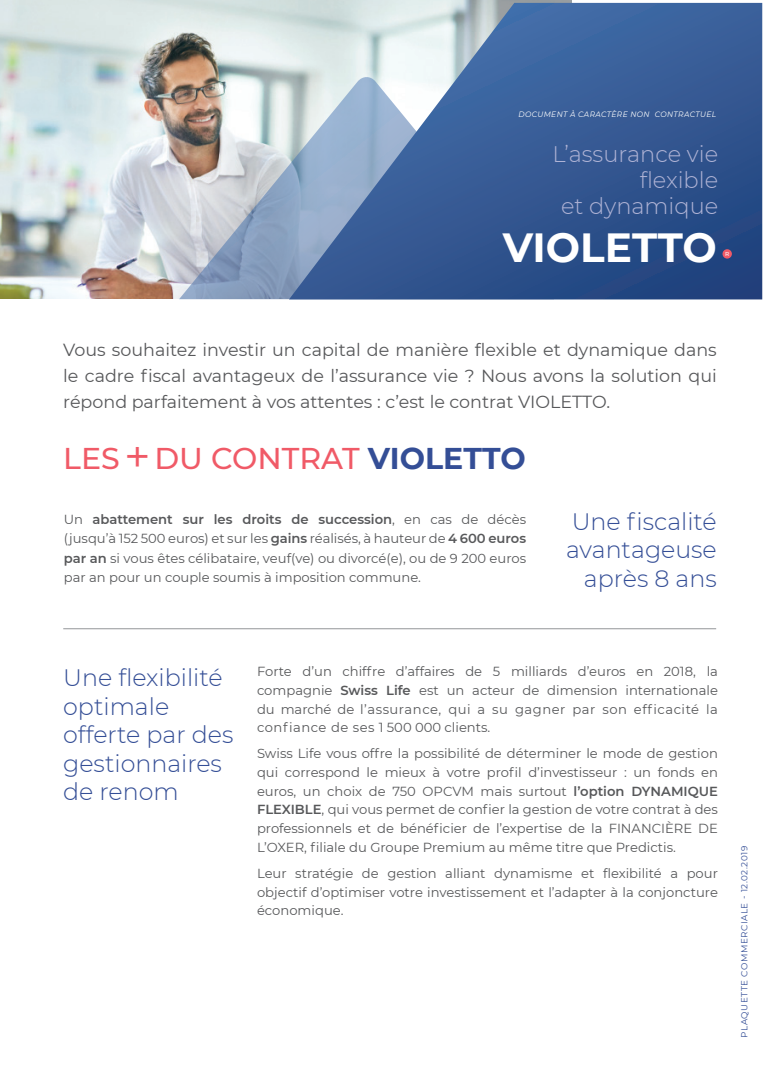
<style>
.page{position:relative;width:780px;height:1088px;background:#fff}
.page>*{position:absolute;margin:0;border:0;box-sizing:border-box;transform-origin:0 0}
.t1{font:700 40.62px "Montserrat";color:#fff}
.t2{font:500 30px "Montserrat";color:#f05a67}
.t3{font:300 23.75px/28.5px "Montserrat";color:#344e96;text-align:right}
.chapeau_TITRE{font:300 22.5px/26.2px "Montserrat";color:#afb3d5;text-align:right}
.chapeau_TITRE-2{font:17.5px/26.2px "Montserrat";color:#57585a;text-align:justify}
.Texte_courant_gris{font:13.12px/18.8px "Montserrat";color:#57585a;text-align:justify}
.t4{font:8.75px "Montserrat";letter-spacing:.06em;color:#344e96}
.t5{font:italic 7.75px "Montserrat";letter-spacing:.05em;color:#fff;scale:.96 1}
.t6{font:500 5.75px "Montserrat";color:#fff}
.s1{font-weight:400;font-size:46.25px}
.s2{font-weight:700;color:#344e96}
.s3{font-weight:600}
</style>
<div class="page">
<img style="left:0;top:0;width:571px;height:299px">
<svg style="left:179px;top:76px;width:110px;height:223px"></svg>
<svg style="left:289px;top:3px;width:473px;height:296px"></svg>
<div style="left:722px;top:249px;width:9px;height:10px;background:#f05a67;border-radius:50%"></div>
<hr style="left:63px;top:628px;width:653px;height:1px;background:#939598">
<p class="t5" style="left:518px;top:109px;width:207px">DOCUMENT À CARACTÈRE NON CONTRACTUEL</p>
<p class="chapeau_TITRE" style="left:552px;top:140px;width:167px">L’assurance vie</p>
<p class="chapeau_TITRE" style="left:561px;top:166px;width:158px">flexible<br>et dynamique</p>
<p class="t1" style="left:503px;top:218px;width:215px">VIOLETTO</p>
<p class="t6" style="left:725px;top:250px;width:6px">R</p>
<p class="chapeau_TITRE-2" style="left:63px;top:336px;width:655px">Vous souhaitez investir un capital de manière flexible et dynamique dans le cadre fiscal avantageux de l’assurance vie ? Nous avons la solution qui répond parfaitement à vos attentes : c’est le contrat VIOLETTO.</p>
<p class="t2" style="left:63px;top:438px;width:464px">LES<span class="s1">+</span>DU CONTRAT <span class="s2">VIOLETTO</span></p>
<p class="Texte_courant_gris" style="left:64px;top:509px;width:464px;line-height:19.4px">Un <span class="s3">abattement sur les droits de succession</span>, en cas de décès (jusqu’à 152 500 euros) et sur les <span class="s3">gains</span> réalisés, à hauteur de <span class="s3">4 600 euros par an</span> si vous êtes célibataire, veuf(ve) ou divorcé(e), ou de 9 200 euros par an pour un couple soumis à imposition commune.</p>
<p class="t3" style="left:566px;top:506px;width:152px">Une fiscalité avantageuse après 8 ans</p>
<p class="t3" style="left:63px;top:663px;width:172px;text-align:left">Une flexibilité optimale offerte par des gestionnaires de renom</p>
<p class="Texte_courant_gris" style="left:257px;top:661px;width:462px">Forte d’un chiffre d’affaires de 5 milliards d’euros en 2018, la compagnie <span class="s3">Swiss Life</span> est un acteur de dimension internationale du marché de l’assurance, qui a su gagner par son efficacité la confiance de ses 1 500 000 clients.</p>
<p class="Texte_courant_gris" style="left:257px;top:744px;width:462px">Swiss Life vous offre la possibilité de déterminer le mode de gestion qui correspond le mieux à votre profil d’investisseur : un fonds en euros, un choix de 750 OPCVM mais surtout <span class="s3">l’option DYNAMIQUE FLEXIBLE</span>, qui vous permet de confier la gestion de votre contrat à des professionnels et de bénéficier de l’expertise de la FINANCIÈRE DE L’OXER, filiale du Groupe Premium au même titre que Predictis.</p>
<p class="Texte_courant_gris" style="left:257px;top:863px;width:462px">Leur stratégie de gestion alliant dynamisme et flexibilité a pour objectif d’optimiser votre investissement et l’adapter à la conjoncture économique.</p>
<p class="t4" style="left:738px;top:1038px;width:193px;rotate:-90deg">PLAQUETTE COMMERCIALE - 12.02.2019</p>
</div>
